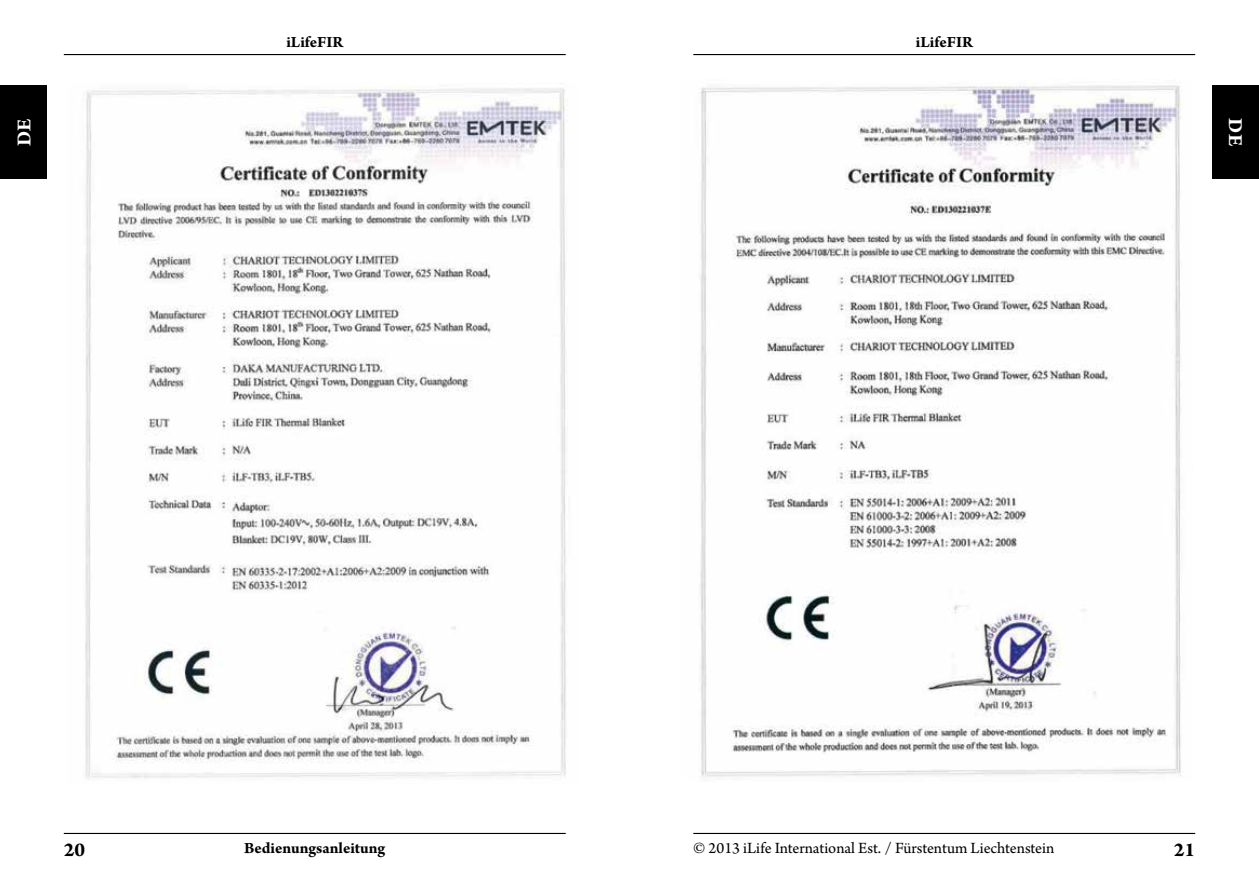
<style>
.page{position:relative;width:1259px;height:893px;background:#fff}
.page>*{position:absolute;margin:0;border:0;box-sizing:border-box;transform-origin:0 0}
.t1{font:700 21px "Arno Pro";color:#000}
.t2{font:700 21px "Arno Pro";color:#fff}
.t3{font:16.5px "Arno Pro";color:#000}
.t4{font:700 16.5px "Arno Pro";color:#000}
</style>
<div class="page">
<hr style="left:64px;top:833px;width:502px;height:1px;background:#000">
<hr style="left:693px;top:833px;width:502px;height:1px;background:#000">
<hr style="left:64px;top:54px;width:502px;height:1px;background:#000">
<hr style="left:693px;top:54px;width:502px;height:1px;background:#000">
<div style="left:0;top:85px;width:47px;height:94px;background:#000"></div>
<div style="left:1212px;top:85px;width:47px;height:94px;background:#000"></div>
<img style="left:85px;top:88px;width:481px;height:690px">
<img style="left:700px;top:85px;width:482px;height:693px">
<p class="t4" style="left:286px;top:32px;width:58px">iLifeFIR</p>
<p class="t4" style="left:916px;top:32px;width:58px">iLifeFIR</p>
<p class="t2" style="left:12px;top:146px;width:29px;rotate:-90deg">DE</p>
<p class="t2" style="left:1247px;top:118px;width:29px;rotate:90deg">DE</p>
<p class="t1" style="left:64px;top:838px;width:23px">20</p>
<p class="t4" style="left:244px;top:839px;width:143px">Bedienungsanleitung</p>
<p class="t3" style="left:693px;top:839px;width:362px">© 2013 iLife International Est. / Fürstentum Liechtenstein</p>
<p class="t1" style="left:1173px;top:838px;width:23px">21</p>
</div>
